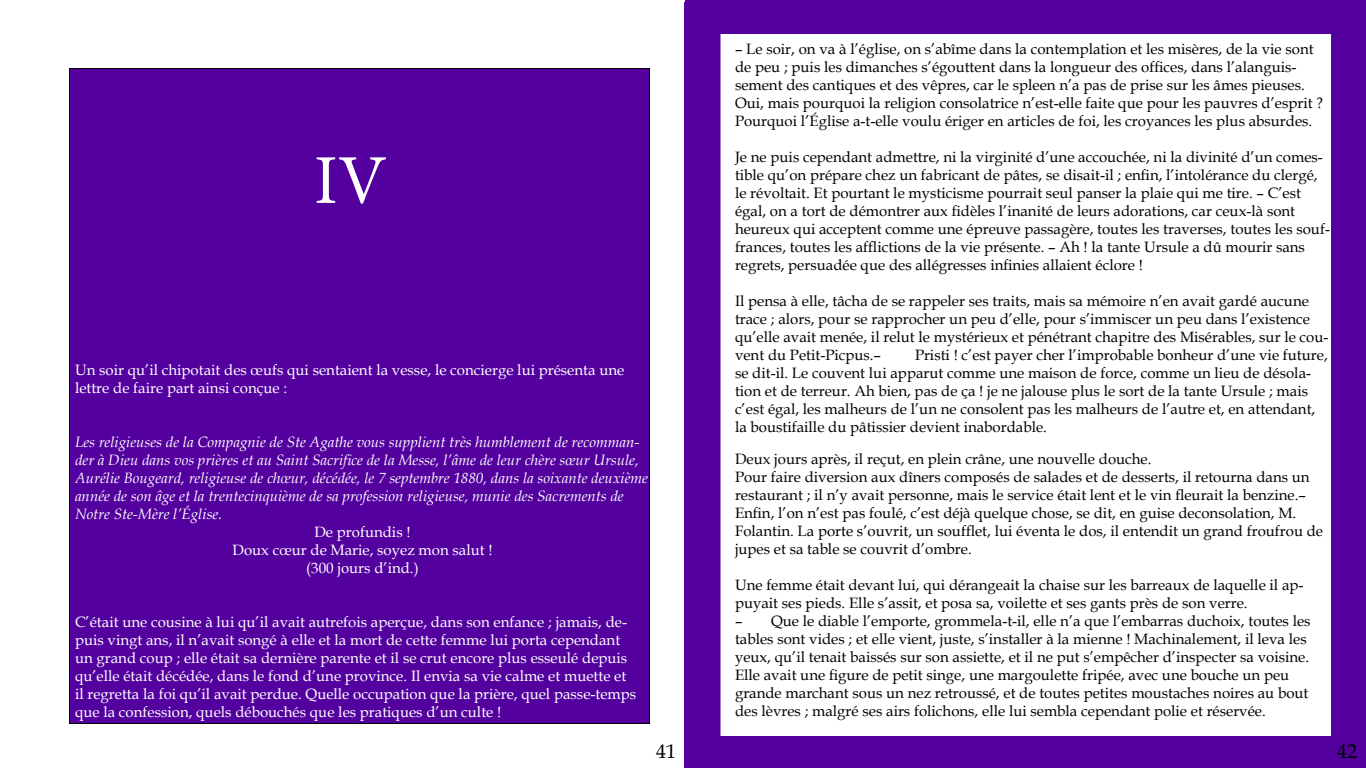
<style>
.page{position:relative;width:1366px;height:768px;background:#fff}
.page>*{position:absolute;margin:0;border:0;box-sizing:border-box;transform-origin:0 0}
.t1{font:70px "Minion Pro";color:#fff}
.t2{font:20px "Book Antiqua";color:#000}
.t3{font:15px/18px "Book Antiqua";color:#000}
.t4{font:15px/18px "Book Antiqua";color:#fff}
.t5{font:italic 15px/18px "Book Antiqua";color:#fff}
</style>
<div class="page">
<div style="left:70px;top:68px;width:580px;height:656px;background:#53009f"></div>
<svg style="left:684px;top:0;width:682px;height:768px"></svg>
<p class="t1" style="left:314px;top:134px;width:75px">IV</p>
<p class="t4" style="left:75px;top:360px;width:551px">Un soir qu’il chipotait des œufs qui sentaient la vesse, le concierge lui présenta une lettre de faire part ainsi conçue :</p>
<p class="t5" style="left:75px;top:432px;width:575px">Les religieuses de la Compagnie de Ste Agathe vous supplient très humblement de recomman&shy;der à Dieu dans vos prières et au Saint Sacrifice de la Messe, l’âme de leur chère sœur Ursule, Aurélie Bougeard, religieuse de chœur, décédée, le 7 septembre 1880, dans la soixante deuxième année de son âge et la trentecinquième de sa profession religieuse, munie des Sacrements de Notre Ste-Mère l’Église.</p>
<p class="t4" style="left:314px;top:522px;width:98px">De profundis !</p>
<p class="t4" style="left:232px;top:540px;width:262px">Doux cœur de Marie, soyez mon salut !</p>
<p class="t4" style="left:306px;top:558px;width:114px">(300 jours d’ind.)</p>
<p class="t4" style="left:75px;top:612px;width:563px">C’était une cousine à lui qu’il avait autrefois aperçue, dans son enfance ; jamais, de&shy;puis vingt ans, il n’avait songé à elle et la mort de cette femme lui porta cependant un grand coup ; elle était sa dernière parente et il se crut encore plus esseulé depuis qu’elle était décédée, dans le fond d’une province. Il envia sa vie calme et muette et il regretta la foi qu’il avait perdue. Quelle occupation que la prière, quel passe-temps que la confession, quels débouchés que les pratiques d’un culte !</p>
<p class="t3" style="left:735px;top:39px;width:590px">– Le soir, on va à l’église, on s’abîme dans la contemplation et les misères, de la vie sont de peu ; puis les dimanches s’égouttent dans la longueur des offices, dans l’alanguis&shy;sement des cantiques et des vêpres, car le spleen n’a pas de prise sur les âmes pieuses.<br>Oui, mais pourquoi la religion consolatrice n’est-elle faite que pour les pauvres d’esprit ?<br>Pourquoi l’Église a-t-elle voulu ériger en articles de foi, les croyances les plus absurdes.</p>
<p class="t3" style="left:735px;top:147px;width:596px">Je ne puis cependant admettre, ni la virginité d’une accouchée, ni la divinité d’un comes&shy;tible qu’on prépare chez un fabricant de pâtes, se disait-il ; enfin, l’intolérance du clergé, le révoltait. Et pourtant le mysticisme pourrait seul panser la plaie qui me tire. – C’est égal, on a tort de démontrer aux fidèles l’inanité de leurs adorations, car ceux-là sont heureux qui acceptent comme une épreuve passagère, toutes les traverses, toutes les souf&shy;frances, toutes les afflictions de la vie présente. – Ah ! la tante Ursule a dû mourir sans regrets, persuadée que des allégresses infinies allaient éclore !</p>
<p class="t3" style="left:735px;top:291px;width:595px">Il pensa à elle, tâcha de se rappeler ses traits, mais sa mémoire n’en avait gardé aucune trace ; alors, pour se rapprocher un peu d’elle, pour s’immiscer un peu dans l’existence qu’elle avait menée, il relut le mystérieux et pénétrant chapitre des Misérables, sur le cou&shy;vent du Petit-Picpus.–</p>
<p class="t3" style="left:735px;top:345px;width:594px;text-indent:180px">Pristi ! c’est payer cher l’improbable bonheur d’une vie future, se dit-il. Le couvent lui apparut comme une maison de force, comme un lieu de désola&shy;tion et de terreur. Ah bien, pas de ça ! je ne jalouse plus le sort de la tante Ursule ; mais c’est égal, les malheurs de l’un ne consolent pas les malheurs de l’autre et, en attendant, la boustifaille du pâtissier devient inabordable.</p>
<p class="t3" style="left:735px;top:450px;width:418px">Deux jours après, il reçut, en plein crâne, une nouvelle douche.</p>
<p class="t3" style="left:735px;top:468px;width:590px">Pour faire diversion aux dîners composés de salades et de desserts, il retourna dans un restaurant ; il n’y avait personne, mais le service était lent et le vin fleurait la benzine.– Enfin, l’on n’est pas foulé, c’est déjà quelque chose, se dit, en guise deconsolation, M.<br>Folantin. La porte s’ouvrit, un soufflet, lui éventa le dos, il entendit un grand froufrou de jupes et sa table se couvrit d’ombre.</p>
<p class="t3" style="left:735px;top:576px;width:570px">Une femme était devant lui, qui dérangeait la chaise sur les barreaux de laquelle il ap&shy;puyait ses pieds. Elle s’assit, et posa sa, voilette et ses gants près de son verre.</p>
<p class="t3" style="left:735px;top:612px;width:577px">– Que le diable l’emporte, grommela-t-il, elle n’a que l’embarras duchoix, toutes les tables sont vides ; et elle vient, juste, s’installer à la mienne ! Machinalement, il leva les yeux, qu’il tenait baissés sur son assiette, et il ne put s’empêcher d’inspecter sa voisine.<br>Elle avait une figure de petit singe, une margoulette fripée, avec une bouche un peu grande marchant sous un nez retroussé, et de toutes petites moustaches noires au bout des lèvres ; malgré ses airs folichons, elle lui sembla cependant polie et réservée.</p>
<p class="t2" style="left:656px;top:737px;width:21px">41</p>
<p class="t2" style="left:1337px;top:737px;width:21px">42</p>
</div>
